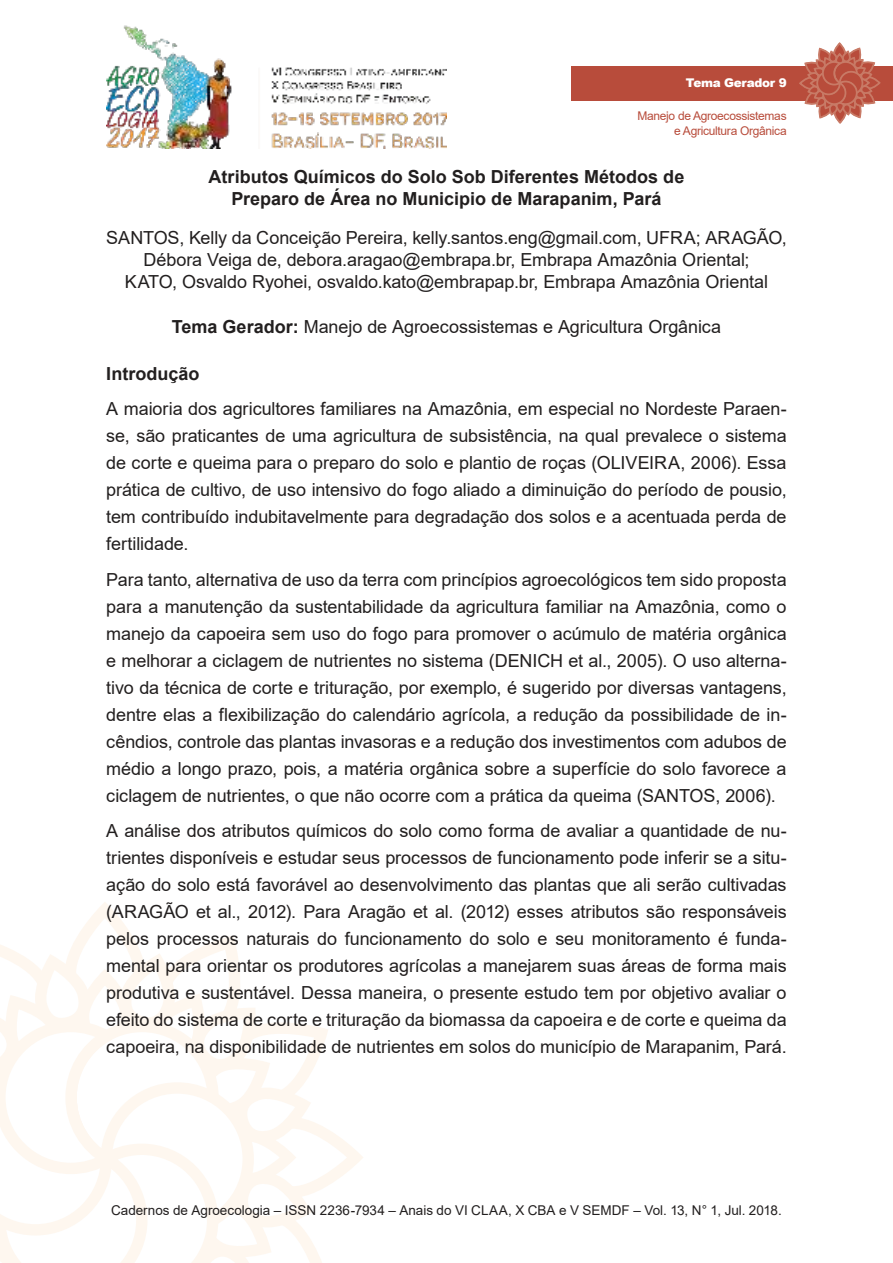
<style>
.page{position:relative;width:893px;height:1263px;background:#fff}
.page>*{position:absolute;margin:0;border:0;box-sizing:border-box;transform-origin:0 0}
.t1{font:18px/27px "Arial";letter-spacing:-.005em;color:#221f1f;text-align:justify}
.t2{font:700 18px/21.6px "Arial";color:#221f1f;text-align:center}
.t3{font:13.5px "Arial";color:#221f1f}
.t4{font:12px/14.4px "Arial";letter-spacing:-.025em;color:#b84c3b;text-align:right}
.t5{font:900 12px "Arial";letter-spacing:-.025em;color:#fff}
.s1{font-weight:700}
</style>
<div class="page">
<img style="left:106px;top:25px;width:340px;height:124px">
<svg style="left:0;top:910px;width:363px;height:353px"></svg>
<div style="left:571px;top:66px;width:322px;height:34px;background:#b84c3b"></div>
<svg style="left:798px;top:43px;width:83px;height:81px"></svg>
<p class="t5" style="left:686px;top:76px;width:102px">Tema Gerador 9</p>
<p class="t4" style="left:637px;top:110px;width:151px">Manejo de Agroecossistemas e Agricultura Orgânica</p>
<p class="t2" style="left:209px;top:168px;width:477px">Atributos Químicos do Solo Sob Diferentes Métodos de<br>Preparo de Área no Municipio de Marapanim, Pará</p>
<p class="t1" style="left:106px;top:229px;width:682px;line-height:21.6px;text-align:center">SANTOS, Kelly da Conceição Pereira, kelly.santos.eng@gmail.com, UFRA; ARAGÃO,<br>Débora Veiga de, debora.aragao@embrapa.br, Embrapa Amazônia Oriental;<br>KATO, Osvaldo Ryohei, osvaldo.kato@embrapap.br, Embrapa Amazônia Oriental</p>
<p class="t1" style="left:172px;top:314px;width:551px"><span class="s1">Tema Gerador:</span> Manejo de Agroecossistemas e Agricultura Orgânica</p>
<p class="t2" style="left:106px;top:364px;width:95px">Introdução</p>
<p class="t1" style="left:106px;top:397px;width:682px">A maioria dos agricultores familiares na Amazônia, em especial no Nordeste Paraen&shy;se, são praticantes de uma agricultura de subsistência, na qual prevalece o sistema de corte e queima para o preparo do solo e plantio de roças (OLIVEIRA, 2006). Essa prática de cultivo, de uso intensivo do fogo aliado a diminuição do período de pousio, tem contribuído indubitavelmente para degradação dos solos e a acentuada perda de fertilidade.</p>
<p class="t1" style="left:106px;top:568px;width:682px">Para tanto, alternativa de uso da terra com princípios agroecológicos tem sido proposta para a manutenção da sustentabilidade da agricultura familiar na Amazônia, como o manejo da capoeira sem uso do fogo para promover o acúmulo de matéria orgânica e melhorar a ciclagem de nutrientes no sistema (DENICH et al., 2005). O uso alterna&shy;tivo da técnica de corte e trituração, por exemplo, é sugerido por diversas vantagens, dentre elas a flexibilização do calendário agrícola, a redução da possibilidade de in&shy;cêndios, controle das plantas invasoras e a redução dos investimentos com adubos de médio a longo prazo, pois, a matéria orgânica sobre a superfície do solo favorece a ciclagem de nutrientes, o que não ocorre com a prática da queima (SANTOS, 2006).</p>
<p class="t1" style="left:106px;top:819px;width:682px">A análise dos atributos químicos do solo como forma de avaliar a quantidade de nu&shy;trientes disponíveis e estudar seus processos de funcionamento pode inferir se a situ&shy;ação do solo está favorável ao desenvolvimento das plantas que ali serão cultivadas (ARAGÃO et al., 2012). Para Aragão et al. (2012) esses atributos são responsáveis pelos processos naturais do funcionamento do solo e seu monitoramento é funda&shy;mental para orientar os produtores agrícolas a manejarem suas áreas de forma mais produtiva e sustentável. Dessa maneira, o presente estudo tem por objetivo avaliar o efeito do sistema de corte e trituração da biomassa da capoeira e de corte e queima da capoeira, na disponibilidade de nutrientes em solos do município de Marapanim, Pará.</p>
<p class="t3" style="left:111px;top:1205px;width:672px">Cadernos de Agroecologia – ISSN 2236-7934 – Anais do VI CLAA, X CBA e V SEMDF – Vol. 13, N° 1, Jul. 2018.</p>
</div>
